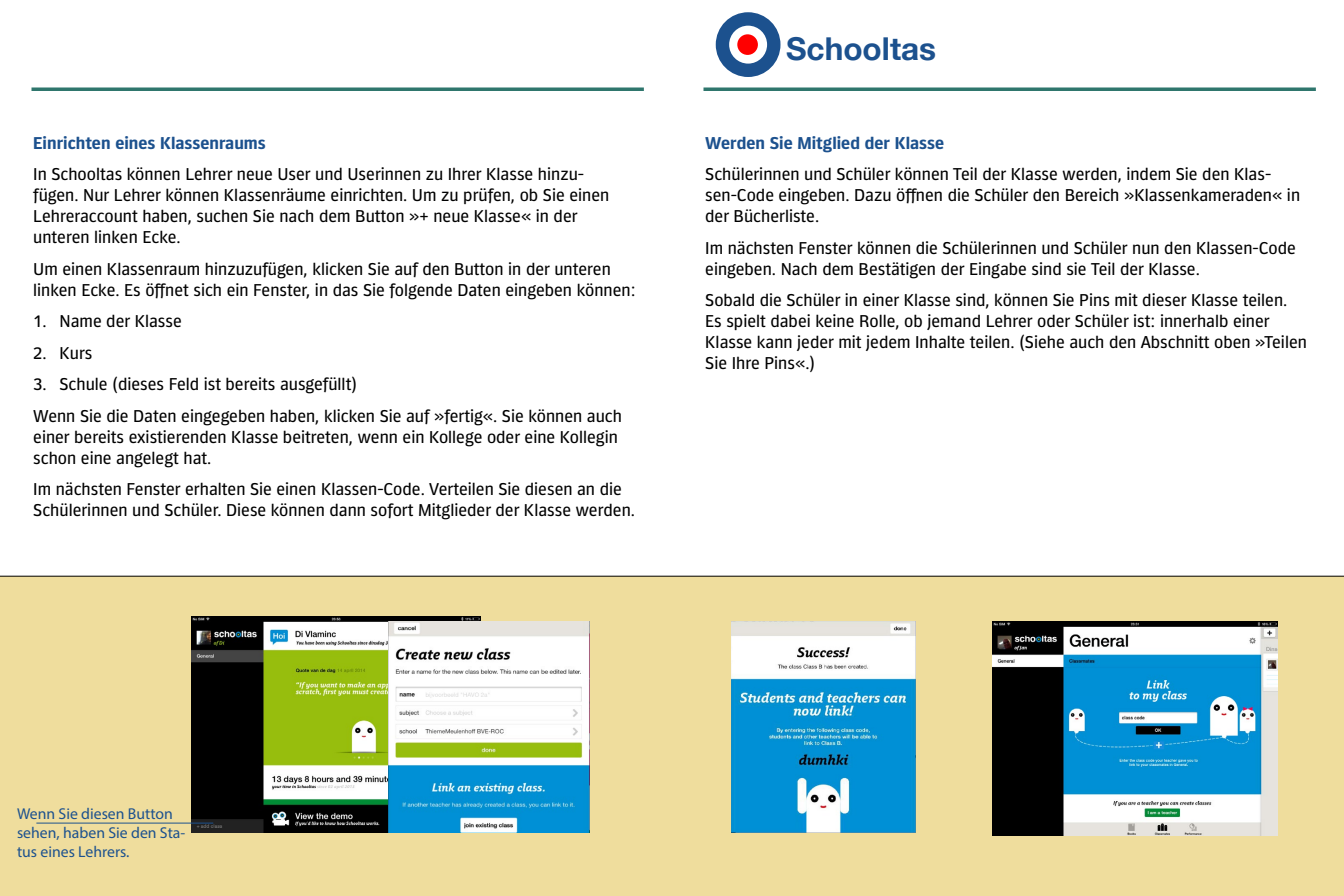
<style>
.page{position:relative;width:1344px;height:896px;background:#fff}
.page>*{position:absolute;margin:0;border:0;box-sizing:border-box;transform-origin:0 0}
.t1{font:700 31.5px "Helvetica Neue";color:#1c518e}
.text{font:17.5px/21px "Forward Sans";color:#000}
.Aufzaehlung{font:17.5px "Forward Sans";color:#000}
.Ue2{font:700 17.5px "Forward Sans";color:#1c518e}
.BU{font:15.75px/18.9px "Myriad Pro";color:#1c518e}
</style>
<div class="page">
<hr style="left:32px;top:88px;width:612px;height:3px;background:#2f766d">
<hr style="left:704px;top:88px;width:612px;height:3px;background:#2f766d">
<div style="left:716px;top:12px;width:64px;height:65px;background:#1c518e;border-radius:50%"></div>
<div style="left:729px;top:26px;width:38px;height:38px;background:#fff;border-radius:50%"></div>
<div style="left:737px;top:34px;width:21px;height:21px;background:#f00;border-radius:50%"></div>
<div style="left:0;top:576px;width:1344px;height:320px;background:#efdd9d"></div>
<img style="left:192px;top:616px;width:288px;height:217px">
<hr style="left:36px;top:823px;width:177px;height:1px;background:#1c518e">
<img style="left:388px;top:621px;width:202px;height:212px">
<img style="left:732px;top:621px;width:183px;height:212px">
<img style="left:992px;top:621px;width:286px;height:214px">
<p class="Ue2" style="left:33px;top:133px;width:234px">Einrichten eines Klassenraums</p>
<p class="text" style="left:33px;top:163px;width:578px">In Schooltas können Lehrer neue User und Userinnen zu Ihrer Klasse hinzu&shy;fügen. Nur Lehrer können Klassenräume einrichten. Um zu prüfen, ob Sie einen Lehreraccount haben, suchen Sie nach dem Button »+ neue Klasse« in der unteren linken Ecke.</p>
<p class="text" style="left:33px;top:257px;width:604px">Um einen Klassenraum hinzuzufügen, klicken Sie auf den Button in der unteren linken Ecke. Es öffnet sich ein Fenster, in das Sie folgende Daten eingeben können:</p>
<p class="Aufzaehlung" style="left:33px;top:309px;width:150px">1. Name der Klasse</p>
<p class="Aufzaehlung" style="left:33px;top:340px;width:61px">2. Kurs</p>
<p class="Aufzaehlung" style="left:33px;top:372px;width:325px">3. Schule (dieses Feld ist bereits ausgefüllt)</p>
<p class="text" style="left:33px;top:404px;width:590px">Wenn Sie die Daten eingegeben haben, klicken Sie auf »fertig«. Sie können auch einer bereits existierenden Klasse beitreten, wenn ein Kollege oder eine Kollegin schon eine angelegt hat.</p>
<p class="text" style="left:33px;top:478px;width:603px">Im nächsten Fenster erhalten Sie einen Klassen-Code. Verteilen Sie diesen an die<br>Schülerinnen und Schüler. Diese können dann sofort Mitglieder der Klasse werden.</p>
<h1 class="t1" style="left:786px;top:24px;width:151px">Schooltas</h1>
<p class="Ue2" style="left:705px;top:133px;width:240px">Werden Sie Mitglied der Klasse</p>
<p class="text" style="left:705px;top:163px;width:596px">Schülerinnen und Schüler können Teil der Klasse werden, indem Sie den Klas&shy;sen-Code eingeben. Dazu öffnen die Schüler den Bereich »Klassenkameraden« in der Bücherliste.</p>
<p class="text" style="left:705px;top:236px;width:592px">Im nächsten Fenster können die Schülerinnen und Schüler nun den Klassen-Code eingeben. Nach dem Bestätigen der Eingabe sind sie Teil der Klasse.</p>
<p class="text" style="left:705px;top:289px;width:603px">Sobald die Schüler in einer Klasse sind, können Sie Pins mit dieser Klasse teilen.<br>Es spielt dabei keine Rolle, ob jemand Lehrer oder Schüler ist: innerhalb einer Klasse kann jeder mit jedem Inhalte teilen. (Siehe auch den Abschnitt oben »Teilen Sie Ihre Pins«.)</p>
<p class="BU" style="left:17px;top:804px;width:170px">Wenn Sie diesen Button sehen, haben Sie den Sta&shy;tus eines Lehrers.</p>
</div>
